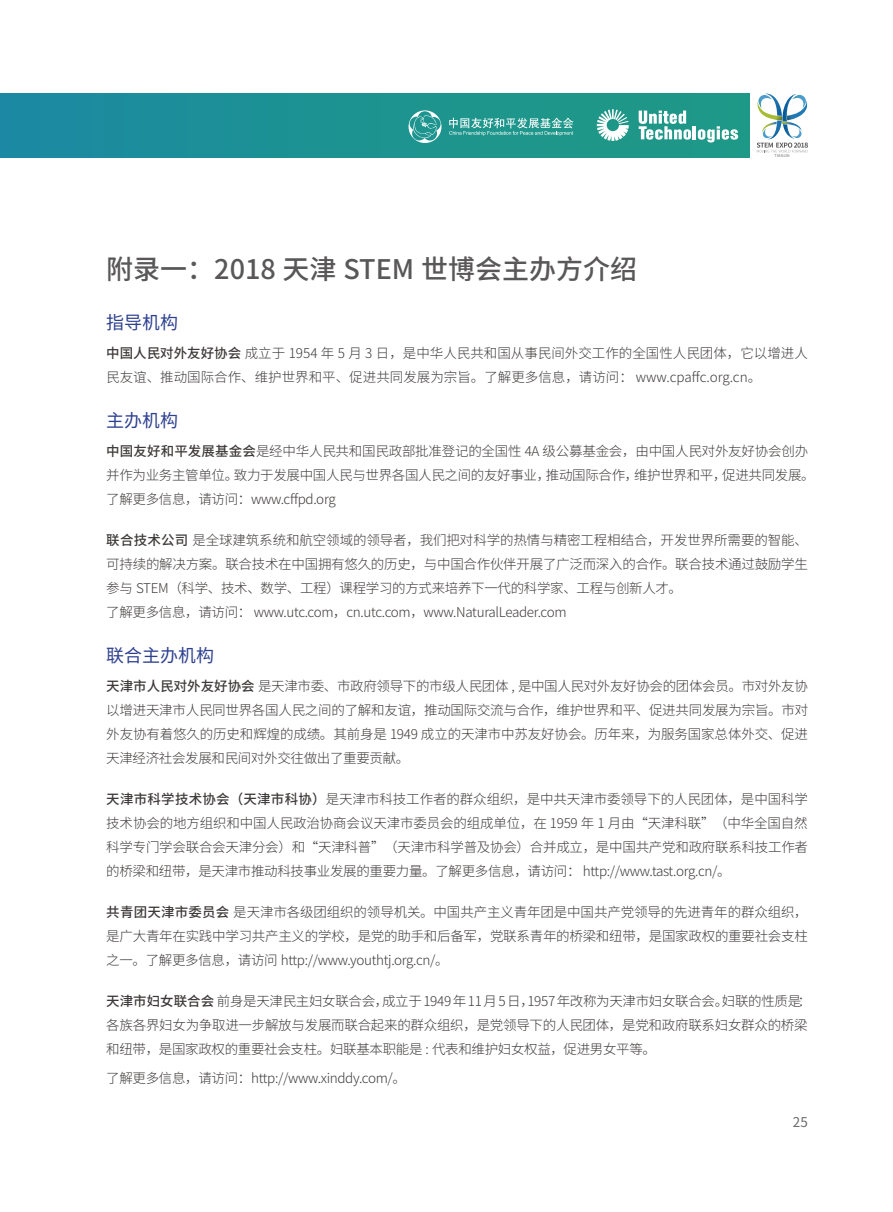
<style>
.page{position:relative;width:893px;height:1212px;background:#fff}
.page>*{position:absolute;margin:0;border:0;box-sizing:border-box;transform-origin:0 0}
.t1{font:500 27px "Source Han Sans CN";color:#595757}
.t2{font:18px "Source Han Sans CN";color:#2e4190}
.t3{font:300 13.5px/24px "Source Han Sans CN";letter-spacing:-.025em;color:#3e3a39}
.t4{font:300 13.5px/24px "Source Han Sans CN";color:#3e3a39}
.t5{font:13.5px "Source Han Sans CN";color:#6d6c6c}
.t6{font:500 3.9px "Source Han Sans CN";color:#898989}
.s1{font-weight:500}
</style>
<div class="page">
<div style="left:0;top:94px;width:750px;height:63px;background:linear-gradient(to right,#1b8aa1,#1f9a84)"></div>
<svg style="left:409px;top:110px;width:32px;height:33px"></svg>
<svg style="left:449px;top:118px;width:124px;height:18px"></svg>
<svg style="left:597px;top:109px;width:32px;height:32px"></svg>
<svg style="left:639px;top:111px;width:99px;height:32px"></svg>
<svg style="left:756px;top:94px;width:52px;height:59px"></svg>
<p class="t6" style="left:775px;top:153px;width:17px">TIANJIN</p>
<h1 class="t1" style="left:106px;top:254px;width:532px">附录一：2018 天津 STEM 世博会主办方介绍</h1>
<h2 class="t2" style="left:106px;top:312px;width:73px">指导机构</h2>
<p class="t4" style="left:106px;top:341px;width:703px"><span class="s1">中国人民对外友好协会</span>成立于 1954 年 5 月 3 日，是中华人民共和国从事民间外交工作的全国性人民团体，它以增进人民友谊、推动国际合作、维护世界和平、促进共同发展为宗旨。了解更多信息，请访问： www.cpaffc.org.cn。</p>
<h2 class="t2" style="left:106px;top:410px;width:73px">主办机构</h2>
<p class="t3" style="left:106px;top:439px;width:710px"><span class="s1">中国友好和平发展基金会</span>是经中华人民共和国民政部批准登记的全国性 4A 级公募基金会，由中国人民对外友好协会创办并作为业务主管单位。致力于发展中国人民与世界各国人民之间的友好事业，推动国际合作，维护世界和平，促进共同发展。了解更多信息，请访问：www.cffpd.org</p>
<p class="t3" style="left:106px;top:528px;width:703px"><span class="s1">联合技术公司</span>是全球建筑系统和航空领域的领导者，我们把对科学的热情与精密工程相结合，开发世界所需要的智能、可持续的解决方案。联合技术在中国拥有悠久的历史，与中国合作伙伴开展了广泛而深入的合作。联合技术通过鼓励学生参与 STEM（科学、技术、数学、工程）课程学习的方式来培养下一代的科学家、工程与创新人才。<br>了解更多信息，请访问： www.utc.com，cn.utc.com，www.NaturalLeader.com</p>
<h2 class="t2" style="left:106px;top:645px;width:109px">联合主办机构</h2>
<p class="t3" style="left:106px;top:674px;width:703px;text-align:justify"><span class="s1">天津市人民对外友好协会</span>是天津市委、市政府领导下的市级人民团体 , 是中国人民对外友好协会的团体会员。市对外友协以增进天津市人民同世界各国人民之间的了解和友谊，推动国际交流与合作，维护世界和平、促进共同发展为宗旨。市对外友协有着悠久的历史和辉煌的成绩。其前身是 1949 成立的天津市中苏友好协会。历年来，为服务国家总体外交、促进天津经济社会发展和民间对外交往做出了重要贡献。</p>
<p class="t3" style="left:106px;top:787px;width:703px;text-align:justify"><span class="s1">天津市科学技术协会（天津市科协）</span>是天津市科技工作者的群众组织，是中共天津市委领导下的人民团体，是中国科学技术协会的地方组织和中国人民政治协商会议天津市委员会的组成单位，在 1959 年 1 月由“天津科联”（中华全国自然科学专门学会联合会天津分会）和“天津科普”（天津市科学普及协会）合并成立，是中国共产党和政府联系科技工作者的桥梁和纽带，是天津市推动科技事业发展的重要力量。了解更多信息，请访问： http://www.tast.org.cn/。</p>
<p class="t3" style="left:106px;top:900px;width:703px;text-align:justify"><span class="s1">共青团天津市委员会</span>是天津市各级团组织的领导机关。中国共产主义青年团是中国共产党领导的先进青年的群众组织，是广大青年在实践中学习共产主义的学校，是党的助手和后备军，党联系青年的桥梁和纽带，是国家政权的重要社会支柱之一。了解更多信息，请访问 http://www.youthtj.org.cn/。</p>
<p class="t3" style="left:106px;top:989px;width:706px"><span class="s1">天津市妇女联合会</span>前身是天津民主妇女联合会，成立于 1949年 11月 5日，1957年改称为天津市妇女联合会。妇联的性质是：各族各界妇女为争取进一步解放与发展而联合起来的群众组织，是党领导下的人民团体，是党和政府联系妇女群众的桥梁和纽带，是国家政权的重要社会支柱。妇联基本职能是 : 代表和维护妇女权益，促进男女平等。</p>
<p class="t3" style="left:106px;top:1066px;width:301px">了解更多信息，请访问：http://www.xinddy.com/。</p>
<p class="t5" style="left:793px;top:1114px;width:16px">25</p>
</div>
